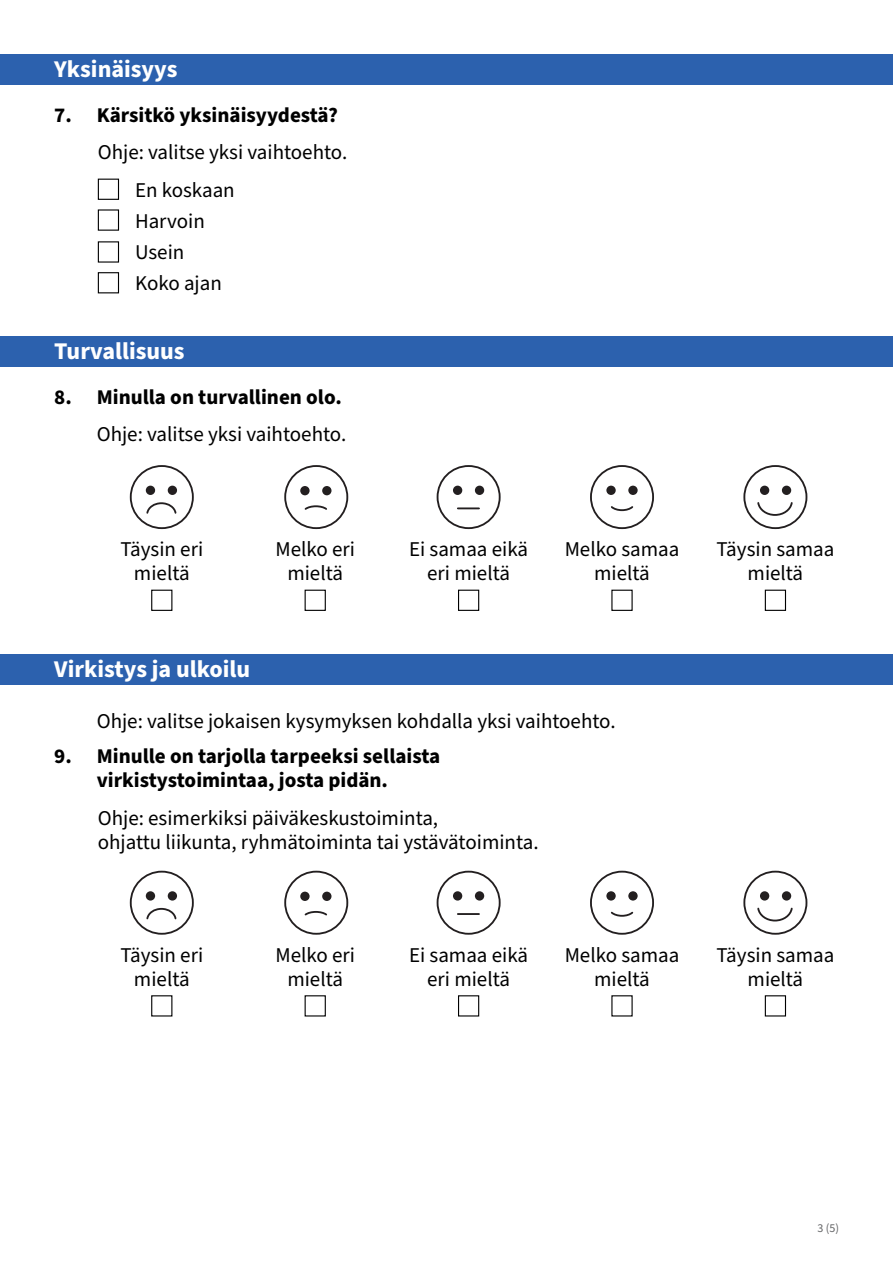
<style>
.page{position:relative;width:893px;height:1263px;background:#fff}
.page>*{position:absolute;margin:0;border:0;box-sizing:border-box;transform-origin:0 0}
.KYSELY_Otsikko_2__h3{font:700 24px "Source Sans Pro";color:#fff}
.KYSELY_Leipäteksti{font:21px/24px "Source Sans Pro";color:#000;text-align:center}
.KYSELY_Otsikko_3__h4{font:700 21px/24px "Source Sans Pro";color:#000;text-align:center}
.t1{font:12px "Source Sans Pro";color:#636466}
</style>
<div class="page">
<div style="left:98px;top:179px;width:21px;height:21px;border:1px solid #000"></div>
<div style="left:98px;top:241px;width:21px;height:22px;border:1px solid #000"></div>
<div style="left:98px;top:209px;width:21px;height:22px;border:1px solid #000"></div>
<div style="left:98px;top:272px;width:21px;height:21px;border:1px solid #000"></div>
<div style="left:0;top:54px;width:893px;height:31px;background:#2c61ae"></div>
<div style="left:0;top:336px;width:893px;height:31px;background:#2c61ae"></div>
<div style="left:458px;top:590px;width:21px;height:21px;border:1px solid #000"></div>
<div style="left:437px;top:465px;width:64px;height:64px;border:2px solid #231f20;border-radius:50%"></div>
<hr style="left:458px;top:507px;width:21px;height:2px;background:#231f20">
<div style="left:453px;top:486px;width:9px;height:9px;background:#231f20;border-radius:50%"></div>
<div style="left:475px;top:486px;width:9px;height:9px;background:#231f20;border-radius:50%"></div>
<div style="left:305px;top:590px;width:21px;height:21px;border:1px solid #000"></div>
<div style="left:284px;top:465px;width:64px;height:64px;border:2px solid #231f20;border-radius:50%"></div>
<svg style="left:304px;top:505px;width:23px;height:5px"></svg>
<div style="left:300px;top:486px;width:10px;height:9px;background:#231f20;border-radius:50%"></div>
<div style="left:322px;top:486px;width:9px;height:9px;background:#231f20;border-radius:50%"></div>
<div style="left:611px;top:590px;width:22px;height:21px;border:1px solid #000"></div>
<div style="left:590px;top:465px;width:64px;height:64px;border:2px solid #231f20;border-radius:50%"></div>
<svg style="left:611px;top:506px;width:23px;height:6px"></svg>
<div style="left:606px;top:486px;width:10px;height:9px;background:#231f20;border-radius:50%"></div>
<div style="left:628px;top:486px;width:10px;height:9px;background:#231f20;border-radius:50%"></div>
<div style="left:151px;top:590px;width:21px;height:21px;border:1px solid #000"></div>
<div style="left:130px;top:465px;width:64px;height:64px;border:2px solid #231f20;border-radius:50%"></div>
<svg style="left:146px;top:502px;width:31px;height:12px"></svg>
<div style="left:146px;top:486px;width:9px;height:9px;background:#231f20;border-radius:50%"></div>
<div style="left:168px;top:486px;width:9px;height:9px;background:#231f20;border-radius:50%"></div>
<div style="left:765px;top:590px;width:21px;height:21px;border:1px solid #000"></div>
<div style="left:743px;top:465px;width:64px;height:64px;border:2px solid #231f20;border-radius:50%"></div>
<svg style="left:757px;top:502px;width:36px;height:14px"></svg>
<div style="left:760px;top:486px;width:9px;height:9px;background:#231f20;border-radius:50%"></div>
<div style="left:782px;top:486px;width:9px;height:9px;background:#231f20;border-radius:50%"></div>
<div style="left:0;top:654px;width:893px;height:30px;background:#2c61ae"></div>
<div style="left:458px;top:995px;width:21px;height:21px;border:1px solid #000"></div>
<div style="left:437px;top:871px;width:64px;height:64px;border:2px solid #231f20;border-radius:50%"></div>
<hr style="left:458px;top:913px;width:21px;height:2px;background:#231f20">
<div style="left:453px;top:891px;width:9px;height:9px;background:#231f20;border-radius:50%"></div>
<div style="left:475px;top:891px;width:9px;height:9px;background:#231f20;border-radius:50%"></div>
<div style="left:305px;top:995px;width:21px;height:21px;border:1px solid #000"></div>
<div style="left:284px;top:871px;width:64px;height:64px;border:2px solid #231f20;border-radius:50%"></div>
<svg style="left:304px;top:911px;width:23px;height:5px"></svg>
<div style="left:300px;top:892px;width:10px;height:9px;background:#231f20;border-radius:50%"></div>
<div style="left:322px;top:892px;width:9px;height:9px;background:#231f20;border-radius:50%"></div>
<div style="left:590px;top:871px;width:64px;height:64px;border:2px solid #231f20;border-radius:50%"></div>
<svg style="left:610px;top:911px;width:24px;height:6px"></svg>
<div style="left:606px;top:891px;width:10px;height:9px;background:#231f20;border-radius:50%"></div>
<div style="left:628px;top:891px;width:10px;height:9px;background:#231f20;border-radius:50%"></div>
<div style="left:151px;top:995px;width:21px;height:21px;border:1px solid #000"></div>
<div style="left:130px;top:871px;width:64px;height:64px;border:2px solid #231f20;border-radius:50%"></div>
<svg style="left:146px;top:907px;width:31px;height:13px"></svg>
<div style="left:146px;top:891px;width:9px;height:9px;background:#231f20;border-radius:50%"></div>
<div style="left:168px;top:891px;width:9px;height:9px;background:#231f20;border-radius:50%"></div>
<div style="left:765px;top:995px;width:21px;height:21px;border:1px solid #000"></div>
<div style="left:743px;top:871px;width:64px;height:64px;border:2px solid #231f20;border-radius:50%"></div>
<svg style="left:757px;top:907px;width:36px;height:15px"></svg>
<div style="left:760px;top:891px;width:9px;height:9px;background:#231f20;border-radius:50%"></div>
<div style="left:782px;top:891px;width:9px;height:9px;background:#231f20;border-radius:50%"></div>
<h3 class="KYSELY_Otsikko_2__h3" style="left:54px;top:53px;width:125px">Yksinäisyys</h3>
<h4 class="KYSELY_Otsikko_3__h4" style="left:54px;top:104px;width:285px">7. Kärsitkö yksinäisyydestä?</h4>
<p class="KYSELY_Leipäteksti" style="left:98px;top:141px;width:251px">Ohje: valitse yksi vaihtoehto.</p>
<p class="KYSELY_Leipäteksti" style="left:135px;top:178px;width:101px">En koskaan</p>
<p class="KYSELY_Leipäteksti" style="left:135px;top:209px;width:71px">Harvoin</p>
<p class="KYSELY_Leipäteksti" style="left:135px;top:241px;width:51px">Usein</p>
<p class="KYSELY_Leipäteksti" style="left:135px;top:272px;width:88px">Koko ajan</p>
<h3 class="KYSELY_Otsikko_2__h3" style="left:54px;top:335px;width:132px">Turvallisuus</h3>
<h4 class="KYSELY_Otsikko_3__h4" style="left:54px;top:385px;width:289px">8. Minulla on turvallinen olo.</h4>
<p class="KYSELY_Leipäteksti" style="left:97px;top:423px;width:251px">Ohje: valitse yksi vaihtoehto.</p>
<p class="KYSELY_Leipäteksti" style="left:275px;top:538px;width:81px">Melko eri mieltä</p>
<p class="KYSELY_Leipäteksti" style="left:565px;top:538px;width:116px">Melko samaa mieltä</p>
<p class="KYSELY_Leipäteksti" style="left:409px;top:538px;width:121px">Ei samaa eikä</p>
<p class="KYSELY_Leipäteksti" style="left:427px;top:562px;width:84px">eri mieltä</p>
<p class="KYSELY_Leipäteksti" style="left:120px;top:538px;width:84px">Täysin eri mieltä</p>
<p class="KYSELY_Leipäteksti" style="left:716px;top:538px;width:119px">Täysin samaa mieltä</p>
<h3 class="KYSELY_Otsikko_2__h3" style="left:54px;top:652px;width:197px">Virkistys ja ulkoilu</h3>
<p class="KYSELY_Leipäteksti" style="left:97px;top:710px;width:520px">Ohje: valitse jokaisen kysymyksen kohdalla yksi vaihtoehto.</p>
<h4 class="KYSELY_Otsikko_3__h4" style="left:54px;top:745px;width:387px">9. Minulle on tarjolla tarpeeksi sellaista virkistystoimintaa, josta pidän.</h4>
<p class="KYSELY_Leipäteksti" style="left:98px;top:806px;width:442px;text-align:left">Ohje: esimerkiksi päiväkeskustoiminta,<br>ohjattu liikunta, ryhmätoiminta tai ystävätoiminta.</p>
<p class="KYSELY_Leipäteksti" style="left:275px;top:943px;width:81px">Melko eri mieltä</p>
<p class="KYSELY_Leipäteksti" style="left:565px;top:943px;width:116px">Melko samaa mieltä</p>
<p class="KYSELY_Leipäteksti" style="left:409px;top:943px;width:121px">Ei samaa eikä</p>
<p class="KYSELY_Leipäteksti" style="left:427px;top:967px;width:84px">eri mieltä</p>
<p class="KYSELY_Leipäteksti" style="left:120px;top:943px;width:84px">Täysin eri mieltä</p>
<p class="KYSELY_Leipäteksti" style="left:716px;top:943px;width:119px">Täysin samaa mieltä</p>
<p class="t1" style="left:817px;top:1220px;width:23px">3 (5)</p>
</div>
